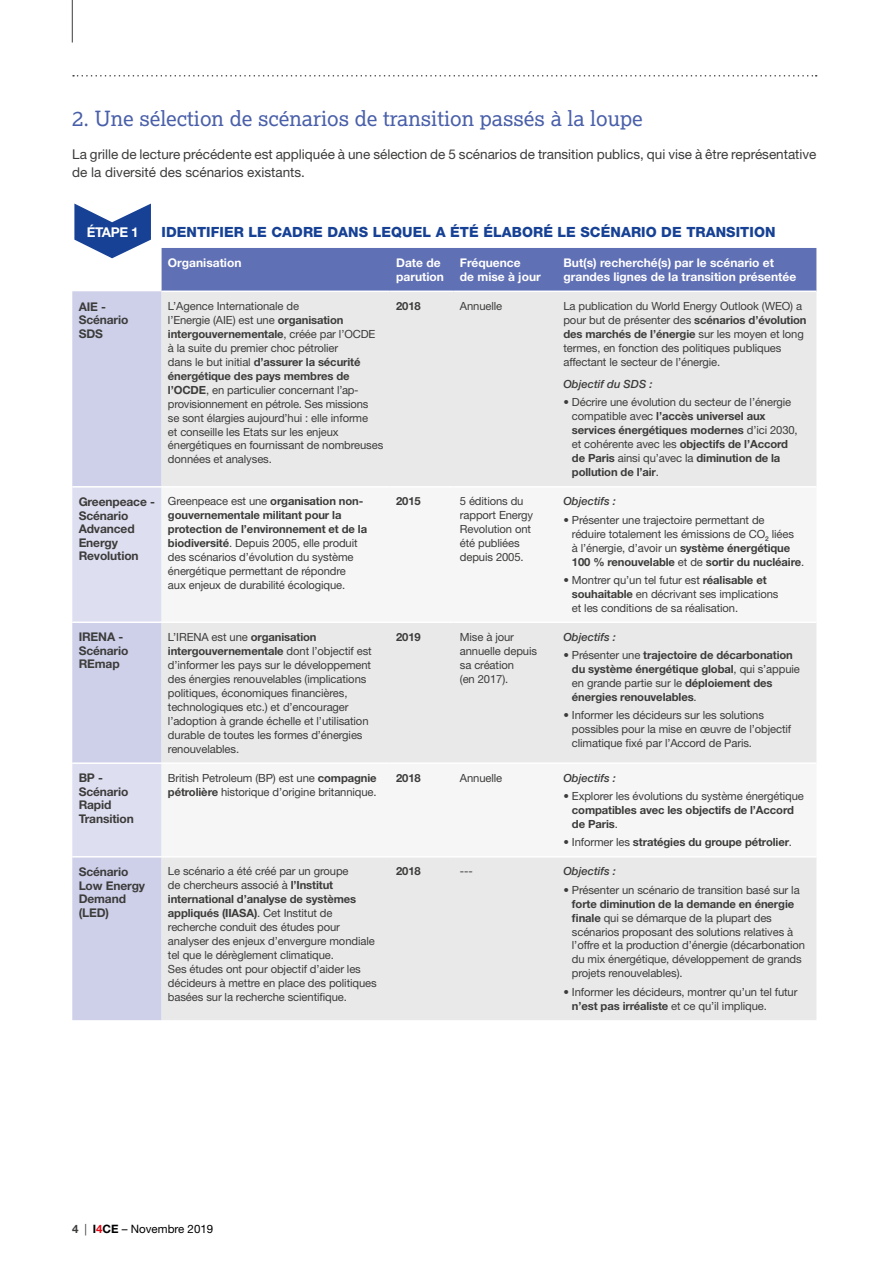
<style>
.page{position:relative;width:893px;height:1263px;background:#fff}
.page>*{position:absolute;margin:0;border:0;box-sizing:border-box;transform-origin:0 0}
.t1{font:21px "Lexia Da Ma";color:#495fa9}
.t2{font:800 14.1px "Helvetica Neue LT Std";letter-spacing:.005em;color:#164194}
.t3{font:13.5px/18px "Helvetica Neue LT Std";color:#3c3c3b}
.t4{font:700 13.5px "Helvetica Neue LT Std";letter-spacing:-.03em;color:#fff}
.t5{font:700 12px/13.5px "Helvetica Neue LT Std";letter-spacing:-.01em;color:#3c3c3b}
.t6{font:700 12px/13.5px "Helvetica Neue LT Std";color:#fff}
.t7{font:11.55px "Helvetica Neue LT Std";color:#000}
.t8{font:11.25px/14px "Helvetica Neue LT Std";letter-spacing:-.01em;color:#3c3c3b}
.t9{font:700 11.25px/14px "Helvetica Neue LT Std";letter-spacing:-.01em;color:#3c3c3b}
.t10{font:italic 500 11.25px "Helvetica Neue LT Std";color:#3c3c3b}
.s1{font-weight:700}
.s2{font-weight:400}
.s3{font-weight:700;color:#3c3c3b}
.s4{color:#3c3c3b}
.s5{font-weight:700;color:#e30613}
</style>
<div class="page">
<div style="left:162px;top:248px;width:654px;height:43px;background:#6070b4"></div>
<div style="left:72px;top:291px;width:90px;height:729px;background:#ced0ea"></div>
<div style="left:162px;top:292px;width:654px;height:728px;background:#e9e9e9"></div>
<svg style="left:72px;top:488px;width:90px;height:368px"></svg>
<svg style="left:162px;top:488px;width:654px;height:368px;fill:#f6f6f6"></svg>
<hr style="left:72px;top:486px;width:90px;height:2px;background:#fff">
<hr style="left:162px;top:486px;width:228px;height:2px;background:#fff">
<hr style="left:390px;top:486px;width:63px;height:2px;background:#fff">
<hr style="left:453px;top:486px;width:104px;height:2px;background:#fff">
<hr style="left:557px;top:486px;width:259px;height:2px;background:#fff">
<hr style="left:72px;top:621px;width:90px;height:2px;background:#fff">
<hr style="left:162px;top:621px;width:228px;height:2px;background:#fff">
<hr style="left:390px;top:621px;width:63px;height:2px;background:#fff">
<hr style="left:453px;top:621px;width:104px;height:2px;background:#fff">
<hr style="left:557px;top:621px;width:259px;height:2px;background:#fff">
<hr style="left:72px;top:762px;width:90px;height:2px;background:#fff">
<hr style="left:162px;top:762px;width:228px;height:2px;background:#fff">
<hr style="left:390px;top:762px;width:63px;height:2px;background:#fff">
<hr style="left:453px;top:762px;width:104px;height:2px;background:#fff">
<hr style="left:557px;top:762px;width:259px;height:2px;background:#fff">
<hr style="left:72px;top:856px;width:90px;height:1px;background:#fff">
<hr style="left:162px;top:856px;width:228px;height:1px;background:#fff">
<hr style="left:390px;top:856px;width:63px;height:1px;background:#fff">
<hr style="left:453px;top:856px;width:104px;height:1px;background:#fff">
<hr style="left:557px;top:856px;width:259px;height:1px;background:#fff">
<svg style="left:74px;top:204px;width:77px;height:54px"></svg>
<hr style="left:72px;top:0;width:1px;height:43px;background:#3c3c3b">
<svg style="left:73px;top:75px;width:744px;height:2px"></svg>
<h1 class="t1" style="left:72px;top:107px;width:572px">2. Une sélection de scénarios de transition passés à la loupe</h1>
<p class="t3" style="left:72px;top:145px;width:746px">La grille de lecture précédente est appliquée à une sélection de 5 scénarios de transition publics, qui vise à être représentative de la diversité des scénarios existants.</p>
<p class="t4" style="left:87px;top:224px;width:53px">ÉTAPE 1</p>
<p class="t2" style="left:162px;top:224px;width:615px">IDENTIFIER LE CADRE DANS LEQUEL A ÉTÉ ÉLABORÉ LE SCÉNARIO DE TRANSITION</p>
<p class="t6" style="left:168px;top:256px;width:75px">Organisation</p>
<p class="t6" style="left:396px;top:256px;width:49px">Date de parution</p>
<p class="t6" style="left:460px;top:256px;width:82px">Fréquence<br>de mise à jour</p>
<p class="t6" style="left:563px;top:256px;width:234px">But(s) recherché(s) par le scénario et grandes lignes de la transition présentée</p>
<p class="t5" style="left:79px;top:299px;width:51px">AIE -<br>Scénario<br>SDS</p>
<p class="t8" style="left:168px;top:299px;width:217px">L’Agence Internationale de<br>l’Energie (AIE) est une <span class="s1">organisation intergouvernementale</span>, créée par l’OCDE à la suite du premier choc pétrolier<br>dans le but initial <span class="s1">d’assurer la sécurité énergétique des pays membres de l’OCDE</span>, en particulier concernant l’ap&shy;provisionnement en pétrole. Ses missions<br>se sont élargies aujourd’hui : elle informe<br>et conseille les Etats sur les enjeux énergétiques en fournissant de nombreuses données et analyses.</p>
<p class="t9" style="left:396px;top:299px;width:26px">2018</p>
<p class="t8" style="left:460px;top:299px;width:44px">Annuelle</p>
<p class="t8" style="left:563px;top:299px;width:245px">La publication du World Energy Outlook (WEO) a pour but de présenter des <span class="s1">scénarios d’évolution des marchés de l’énergie</span> sur les moyen et long termes, en fonction des politiques publiques affectant le secteur de l’énergie.</p>
<p class="t10" style="left:563px;top:378px;width:91px">Objectif du SDS :</p>
<p class="t9" style="left:572px;top:395px;width:227px;text-indent:-9px"><span class="s2">• Décrire une évolution du secteur de l’énergie compatible avec</span> l’accès universel aux services énergétiques modernes <span class="s2">d’ici 2030, et cohérente avec les</span> objectifs de l’Accord de Paris <span class="s2">ainsi qu’avec la</span> diminution de la pollution de l’air<span class="s2">.</span></p>
<p class="t5" style="left:79px;top:495px;width:78px">Greenpeace -<br>Scénario<br>Advanced<br>Energy<br>Revolution</p>
<p class="t8" style="left:168px;top:494px;width:201px">Greenpeace est une <span class="s1">organisation non&shy;gouvernementale militant pour la protection de l’environnement et de la biodiversité</span>. Depuis 2005, elle produit des scénarios d’évolution du système énergétique permettant de répondre<br>aux enjeux de durabilité écologique.</p>
<p class="t9" style="left:396px;top:494px;width:26px">2015</p>
<p class="t8" style="left:460px;top:494px;width:75px">5 éditions du rapport Energy<br>Revolution ont été publiées depuis 2005.</p>
<p class="t10" style="left:563px;top:495px;width:54px">Objectifs :</p>
<p class="t8" style="left:572px;top:513px;width:234px;text-indent:-9px">• Présenter une trajectoire permettant de<br>réduire totalement les émissions de CO<sub>2</sub> liées<br>à l’énergie, d’avoir un <span class="s1">système énergétique 100 % renouvelable</span> et de <span class="s1">sortir du nucléaire</span>.</p>
<p class="t8" style="left:572px;top:573px;width:208px;text-indent:-9px">• Montrer qu’un tel futur est <span class="s1">réalisable et souhaitable</span> en décrivant ses implications et les conditions de sa réalisation.</p>
<p class="t5" style="left:79px;top:630px;width:51px">IRENA -<br>Scénario<br>REmap</p>
<p class="t8" style="left:168px;top:630px;width:205px">L’IRENA est une <span class="s1">organisation intergouvernementale</span> dont l’objectif est d’informer les pays sur le développement des énergies renouvelables (implications politiques, économiques financières, technologiques etc.) et d’encourager l’adoption à grande échelle et l’utilisation durable de toutes les formes d’énergies renouvelables.</p>
<p class="t9" style="left:396px;top:630px;width:26px">2019</p>
<p class="t8" style="left:460px;top:630px;width:79px">Mise à jour annuelle depuis sa création<br>(en 2017).</p>
<p class="t10" style="left:563px;top:630px;width:54px">Objectifs :</p>
<p class="t9" style="left:572px;top:648px;width:229px;text-indent:-9px"><span class="s2">• Présenter une</span> trajectoire de décarbonation du système énergétique global<span class="s2">, qui s’appuie en grande partie sur le</span> déploiement des énergies renouvelables<span class="s2">.</span></p>
<p class="t8" style="left:572px;top:708px;width:221px;text-indent:-9px">• Informer les décideurs sur les solutions possibles pour la mise en œuvre de l’objectif climatique fixé par l’Accord de Paris.</p>
<p class="t5" style="left:79px;top:771px;width:57px">BP -<br>Scénario<br>Rapid<br>Transition</p>
<p class="t8" style="left:168px;top:771px;width:210px">British Petroleum (BP) est une <span class="s1">compagnie pétrolière</span> historique d’origine britannique.</p>
<p class="t9" style="left:396px;top:771px;width:26px">2018</p>
<p class="t8" style="left:460px;top:771px;width:44px">Annuelle</p>
<p class="t10" style="left:563px;top:771px;width:54px">Objectifs :</p>
<p class="t8" style="left:563px;top:789px;width:242px">• Explorer les évolutions du système énergétique</p>
<p class="t9" style="left:572px;top:803px;width:223px">compatibles avec les objectifs de l’Accord de Paris<span class="s2">.</span></p>
<p class="t9" style="left:563px;top:835px;width:230px"><span class="s2">• Informer les</span> stratégies du groupe pétrolier<span class="s2">.</span></p>
<p class="t5" style="left:79px;top:865px;width:68px">Scénario<br>Low Energy<br>Demand (LED)</p>
<p class="t8" style="left:168px;top:864px;width:210px">Le scénario a été créé par un groupe<br>de chercheurs associé à <span class="s1">l’Institut international d’analyse de systèmes appliqués (IIASA)</span>. Cet Institut de recherche conduit des études pour analyser des enjeux d’envergure mondiale tel que le dérèglement climatique.<br>Ses études ont pour objectif d’aider les décideurs à mettre en place des politiques basées sur la recherche scientifique.</p>
<p class="t9" style="left:396px;top:864px;width:26px">2018</p>
<p class="t8" style="left:460px;top:864px;width:14px">---</p>
<p class="t10" style="left:563px;top:865px;width:54px">Objectifs :</p>
<p class="t8" style="left:563px;top:882px;width:238px">• Présenter un scénario de transition basé sur la</p>
<p class="t8" style="left:572px;top:896px;width:235px"><span class="s1">forte diminution de la demande en énergie finale</span> qui se démarque de la plupart des scénarios proposant des solutions relatives à l’offre et la production d’énergie (décarbonation du mix énergétique, développement de grands projets renouvelables).</p>
<p class="t8" style="left:572px;top:984px;width:227px;text-indent:-9px">• Informer les décideurs, montrer qu’un tel futur <span class="s1">n’est pas irréaliste</span> et ce qu’il implique.</p>
<p class="t7" style="left:72px;top:1222px;width:142px"><span class="s3">4</span> <span class="s4">|</span> <span class="s1">I</span><span class="s5">4</span><span class="s1">CE</span> – Novembre 2019</p>
</div>
